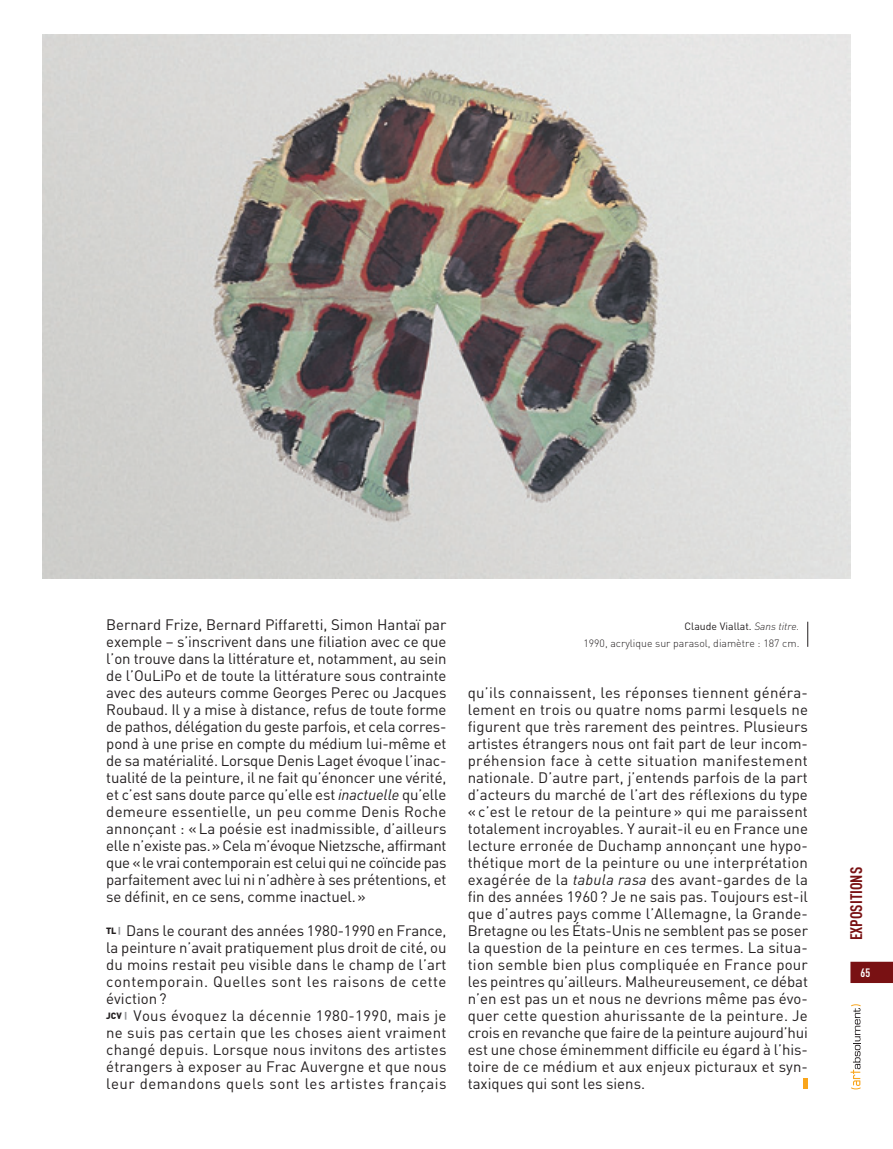
<style>
.page{position:relative;width:893px;height:1149px;background:#fff}
.page>*{position:absolute;margin:0;border:0;box-sizing:border-box;transform-origin:0 0}
.t1{font:700 16.5px "DIN Cond";color:#791113}
.t2{font:15px/17px "DIN";letter-spacing:.01em;color:#231f20;text-align:justify}
.t3{font:700 12px "DIN Cond";color:#fff}
.t4{font:300 10.5px/17px "DIN";color:#231f20;text-align:right}
.s1{font-style:italic}
.s2{font-weight:900;font-size:9px}
.s3{font-weight:900;font-size:9px;color:#939598}
.s4{font-weight:400}
</style>
<div class="page">
<div style="left:850px;top:961px;width:43px;height:21px;background:#791113"></div>
<svg style="left:850px;top:1004px;width:11px;height:85px"></svg>
<div style="left:803px;top:1078px;width:5px;height:11px;background:#f9a51b"></div>
<img style="left:43px;top:34px;width:807px;height:544px">
<svg style="left:807px;top:621px;width:1px;height:25px"></svg>
<p class="t2" style="left:106px;top:617px;width:342px">Bernard Frize, Bernard Piffaretti, Simon Hantaï par exemple – s’inscrivent dans une filiation avec ce que l’on trouve dans la littérature et, notamment, au sein de l’OuLiPo et de toute la littérature sous contrainte avec des auteurs comme Georges Perec ou Jacques Roubaud. Il y a mise à distance, refus de toute forme de pathos, délégation du geste parfois, et cela corres&shy;pond à une prise en compte du médium lui-même et de sa matérialité. Lorsque Denis Laget évoque l’inac&shy;tualité de la peinture, il ne fait qu’énoncer une vérité, et c’est sans doute parce qu’elle est <span class="s1">inactuelle</span> qu’elle demeure essentielle, un peu comme Denis Roche annonçant : « La poésie est inadmissible, d’ailleurs elle n’existe pas. » Cela m’évoque Nietzsche, affirmant que « le vrai contemporain est celui qui ne coïncide pas parfaitement avec lui ni n’adhère à ses prétentions, et se définit, en ce sens, comme inactuel. »</p>
<p class="t2" style="left:106px;top:923px;width:342px;text-align:left"><span class="s2">TL</span> <span class="s3">|</span> Dans le courant des années 1980-1990 en France, la peinture n’avait pratiquement plus droit de cité, ou du moins restait peu visible dans le champ de l’art contemporain. Quelles sont les raisons de cette éviction ?<br><span class="s2">JCV</span> <span class="s3">|</span> Vous évoquez la décennie 1980-1990, mais je ne suis pas certain que les choses aient vraiment changé depuis. Lorsque nous invitons des artistes étrangers à exposer au Frac Auvergne et que nous leur demandons quels sont les artistes français</p>
<p class="t4" style="left:583px;top:617px;width:217px"><span class="s4">Claude Viallat.</span> <span class="s1">Sans titre.<br></span>1990, acrylique sur parasol, diamètre : 187 cm.</p>
<p class="t2" style="left:468px;top:685px;width:342px">qu’ils connaissent, les réponses tiennent généra&shy;lement en trois ou quatre noms parmi lesquels ne figurent que très rarement des peintres. Plusieurs artistes étrangers nous ont fait part de leur incom&shy;préhension face à cette situation manifestement nationale. D’autre part, j’entends parfois de la part d’acteurs du marché de l’art des réflexions du type « c’est le retour de la peinture » qui me paraissent totalement incroyables. Y aurait-il eu en France une lecture erronée de Duchamp annonçant une hypo&shy;thétique mort de la peinture ou une interprétation exagérée de la <span class="s1">tabula rasa</span> des avant-gardes de la fin des années 1960 ? Je ne sais pas. Toujours est-il que d’autres pays comme l’Allemagne, la Grande-Bretagne ou les États-Unis ne semblent pas se poser la question de la peinture en ces termes. La situa&shy;tion semble bien plus compliquée en France pour les peintres qu’ailleurs. Malheureusement, ce débat n’en est pas un et nous ne devrions même pas évo&shy;quer cette question ahurissante de la peinture. Je crois en revanche que faire de la peinture aujourd’hui est une chose éminemment difficile eu égard à l’his&shy;toire de ce médium et aux enjeux picturaux et syn&shy;taxiques qui sont les siens.</p>
<p class="t1" style="left:850px;top:940px;width:75px;rotate:-90deg">EXPOSITIONS</p>
<p class="t3" style="left:860px;top:967px;width:11px">65</p>
</div>
